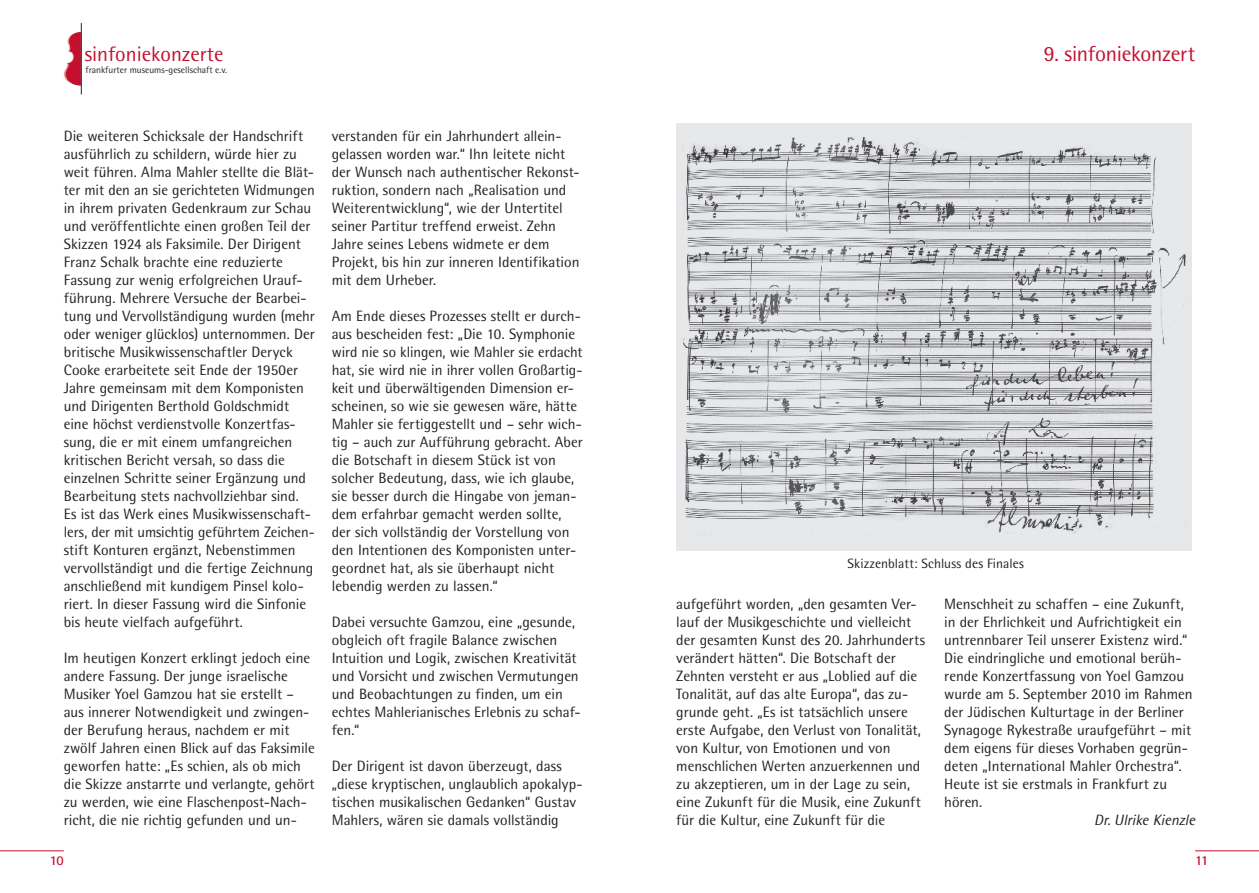
<style>
.page{position:relative;width:1259px;height:893px;background:#fff}
.page>*{position:absolute;margin:0;border:0;box-sizing:border-box;transform-origin:0 0}
.t1{font:21.75px "Rotis Semi Sans";letter-spacing:-.015em;color:#c3102f}
.t2{font:21px "Rotis Semi Sans";color:#c3102f}
.t3{font:15px/18px "Rotis Semi Sans";color:#231f20}
.t4{font:italic 15px "Rotis Semi Sans";letter-spacing:-.005em;color:#231f20}
.t5{font:13.5px "Rotis Semi Sans";letter-spacing:.005em;color:#231f20}
.t6{font:700 13.5px "Rotis Sans Serif";color:#c3102f}
.t7{font:700 13.5px "Rotis Semi Sans";color:#c3102f}
.t8{font:9.45px "Rotis Semi Sans";color:#231f20}
</style>
<div class="page">
<hr style="left:0;top:850px;width:64px;height:1px;background:#c3102f">
<hr style="left:1195px;top:850px;width:64px;height:1px;background:#c3102f">
<svg style="left:64px;top:32px;width:17px;height:54px"></svg>
<hr style="left:81px;top:23px;width:1px;height:71px;background:#231f20">
<div style="left:676px;top:123px;width:515px;height:428px;background:#e6e7e9"></div>
<img style="left:683px;top:137px;width:502px;height:396px">
<h2 class="t2" style="left:85px;top:42px;width:140px">sinfoniekonzerte</h2>
<p class="t8" style="left:86px;top:65px;width:143px">frankfurter museums-gesellschaft e.v.</p>
<p class="t3" style="left:64px;top:127px;width:252px">Die weiteren Schicksale der Handschrift ausführlich zu schildern, würde hier zu weit führen. Alma Mahler stellte die Blät&shy;ter mit den an sie gerichteten Widmungen in ihrem privaten Gedenkraum zur Schau und veröffentlichte einen großen Teil der Skizzen 1924 als Faksimile. Der Dirigent Franz Schalk brachte eine reduzierte Fassung zur wenig erfolgreichen Urauf&shy;führung. Mehrere Versuche der Bearbei&shy;tung und Vervollständigung wurden (mehr oder weniger glücklos) unternommen. Der britische Musikwissenschaftler Deryck Cooke erarbeitete seit Ende der 1950er Jahre gemeinsam mit dem Komponisten und Dirigenten Berthold Goldschmidt eine höchst verdienstvolle Konzertfas&shy;sung, die er mit einem umfangreichen kritischen Bericht versah, so dass die einzelnen Schritte seiner Ergänzung und Bearbeitung stets nachvollziehbar sind.<br>Es ist das Werk eines Musikwissenschaft&shy;lers, der mit umsichtig geführtem Zeichen&shy;stift Konturen ergänzt, Nebenstimmen vervollständigt und die fertige Zeichnung anschließend mit kundigem Pinsel kolo&shy;riert. In dieser Fassung wird die Sinfonie bis heute vielfach aufgeführt.</p>
<p class="t3" style="left:64px;top:649px;width:252px">Im heutigen Konzert erklingt jedoch eine andere Fassung. Der junge israelische Musiker Yoel Gamzou hat sie erstellt – aus innerer Notwendigkeit und zwingen&shy;der Berufung heraus, nachdem er mit zwölf Jahren einen Blick auf das Faksimile geworfen hatte: „Es schien, als ob mich die Skizze anstarrte und verlangte, gehört zu werden, wie eine Flaschenpost-Nach&shy;richt, die nie richtig gefunden und un--</p>
<p class="t3" style="left:332px;top:127px;width:249px">verstanden für ein Jahrhundert allein&shy;gelassen worden war.“ Ihn leitete nicht der Wunsch nach authentischer Rekonst&shy;ruktion, sondern nach „Realisation und Weiterentwicklung“, wie der Untertitel seiner Partitur treffend erweist. Zehn Jahre seines Lebens widmete er dem Projekt, bis hin zur inneren Identifikation mit dem Urheber.</p>
<p class="t3" style="left:332px;top:307px;width:252px">Am Ende dieses Prozesses stellt er durch&shy;aus bescheiden fest: „Die 10. Symphonie wird nie so klingen, wie Mahler sie erdacht hat, sie wird nie in ihrer vollen Großartig&shy;keit und überwältigenden Dimension er-- scheinen, so wie sie gewesen wäre, hätte Mahler sie fertiggestellt und – sehr wich&shy;tig – auch zur Aufführung gebracht. Aber die Botschaft in diesem Stück ist von solcher Bedeutung, dass, wie ich glaube, sie besser durch die Hingabe von jeman&shy;dem erfahrbar gemacht werden sollte, der sich vollständig der Vorstellung von den Intentionen des Komponisten unter&shy;geordnet hat, als sie überhaupt nicht lebendig werden zu lassen.“</p>
<p class="t3" style="left:332px;top:613px;width:250px">Dabei versuchte Gamzou, eine „gesunde, obgleich oft fragile Balance zwischen Intuition und Logik, zwischen Kreativität und Vorsicht und zwischen Vermutungen und Beobachtungen zu finden, um ein echtes Mahlerianisches Erlebnis zu schaf&shy;fen.“</p>
<p class="t3" style="left:332px;top:757px;width:252px">Der Dirigent ist davon überzeugt, dass „diese kryptischen, unglaublich apokalyp&shy;tischen musikalischen Gedanken“ Gustav Mahlers, wären sie damals vollständig</p>
<h1 class="t1" style="left:1043px;top:41px;width:153px">9. sinfoniekonzert</h1>
<p class="t5" style="left:847px;top:556px;width:178px">Skizzenblatt: Schluss des Finales</p>
<p class="t3" style="left:676px;top:595px;width:250px">aufgeführt worden, „den gesamten Ver&shy;lauf der Musikgeschichte und vielleicht der gesamten Kunst des 20. Jahrhunderts verändert hätten“. Die Botschaft der Zehnten versteht er aus „Loblied auf die Tonalität, auf das alte Europa“, das zu-- grunde geht. „Es ist tatsächlich unsere erste Aufgabe, den Verlust von Tonalität, von Kultur, von Emotionen und von menschlichen Werten anzuerkennen und zu akzeptieren, um in der Lage zu sein, eine Zukunft für die Musik, eine Zukunft für die Kultur, eine Zukunft für die</p>
<p class="t3" style="left:944px;top:595px;width:250px">Menschheit zu schaffen – eine Zukunft, in der Ehrlichkeit und Aufrichtigkeit ein untrennbarer Teil unserer Existenz wird.“ Die eindringliche und emotional berüh&shy;rende Konzertfassung von Yoel Gamzou wurde am 5. September 2010 im Rahmen der Jüdischen Kulturtage in der Berliner Synagoge Rykestraße uraufgeführt – mit dem eigens für dieses Vorhaben gegrün&shy;deten „International Mahler Orchestra“.<br>Heute ist sie erstmals in Frankfurt zu hören.</p>
<p class="t4" style="left:1094px;top:811px;width:103px">Dr. Ulrike Kienzle</p>
<p class="t6" style="left:50px;top:852px;width:15px">10</p>
<p class="t7" style="left:1195px;top:852px;width:15px">11</p>
</div>
